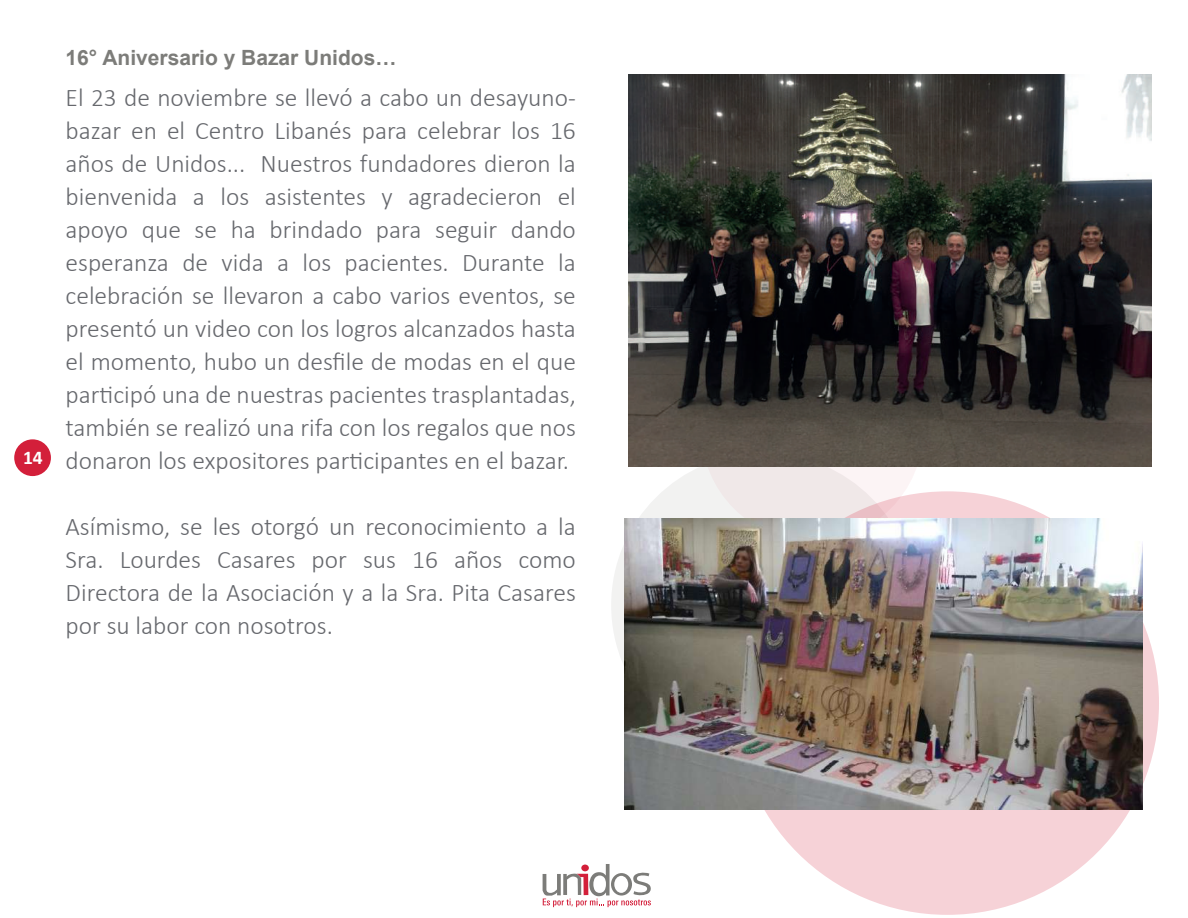
<style>
.page{position:relative;width:1188px;height:918px;background:#fff}
.page>*{position:absolute;margin:0;border:0;box-sizing:border-box;transform-origin:0 0}
.t1{font:300 25.5px/33px "Calibri";color:#66686d;text-align:justify}
.t2{font:700 21px "Arial";color:#7c7c79}
.t3{font:700 19.5px "Calibri";color:#fff}
</style>
<div class="page">
<div style="left:611px;top:453px;width:305px;height:305px;background:#f2f2f1;border-radius:50%"></div>
<div style="left:701px;top:319px;width:222px;height:222px;background:linear-gradient(to right,#ece4e4,#fbf3f4);border-radius:50%"></div>
<div style="left:736px;top:491px;width:423px;height:424px;background:#f6d2d7;border-radius:50%"></div>
<img style="left:625px;top:518px;width:518px;height:292px">
<svg style="left:543px;top:864px;width:108px;height:43px"></svg>
<div style="left:14px;top:439px;width:37px;height:37px;background:#d31f3a;border-radius:50%"></div>
<img style="left:628px;top:74px;width:523px;height:393px">
<p class="t3" style="left:23px;top:445px;width:21px">14</p>
<p class="t2" style="left:66px;top:44px;width:332px">16° Aniversario y Bazar Unidos…</p>
<p class="t1" style="left:66px;top:80px;width:512px">El 23 de noviembre se llevó a cabo un desayuno&shy;bazar en el Centro Libanés para celebrar los 16 años de Unidos... Nuestros fundadores dieron la bienvenida a los asistentes y agradecieron el apoyo que se ha brindado para seguir dando esperanza de vida a los pacientes. Durante la celebración se llevaron a cabo varios eventos, se presentó un video con los logros alcanzados hasta el momento, hubo un desfile de modas en el que participó una de nuestras pacientes trasplantadas, también se realizó una rifa con los regalos que nos donaron los expositores participantes en el bazar.</p>
<p class="t1" style="left:66px;top:509px;width:512px">Asímismo, se les otorgó un reconocimiento a la Sra. Lourdes Casares por sus 16 años como Directora de la Asociación y a la Sra. Pita Casares por su labor con nosotros.</p>
</div>
